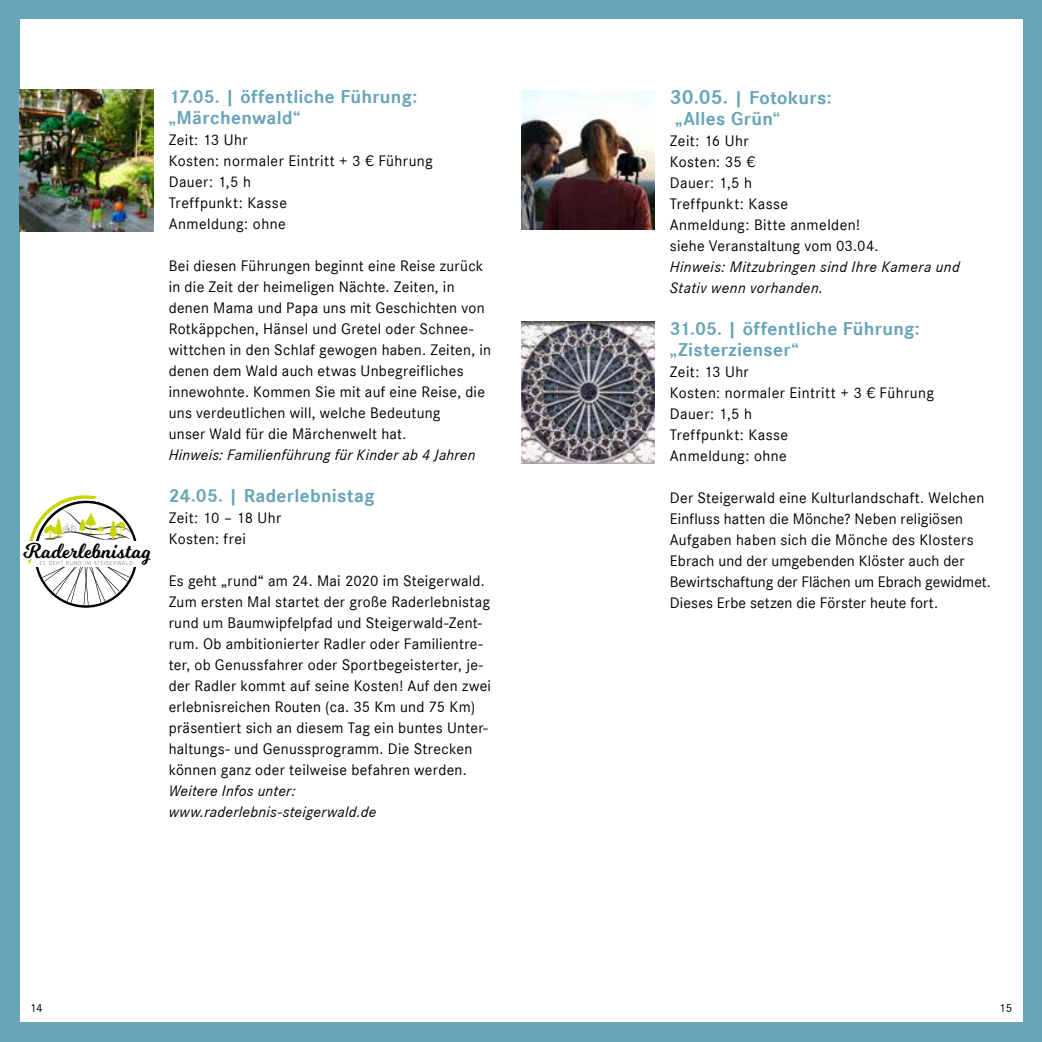
<style>
.page{position:relative;width:1042px;height:1042px;background:#fff}
.page>*{position:absolute;margin:0;border:0;box-sizing:border-box;transform-origin:0 0}
.t1{font:21px "Milkshake";letter-spacing:.015em;color:#000}
.t2{font:700 19.25px/21px "Corporate S";letter-spacing:.02em;color:#68a5b8}
.t3{font:15.75px/21px "Corporate S";letter-spacing:.02em;color:#000}
.t4{font:italic 15.75px/21px "Corporate S";letter-spacing:.02em;color:#000}
.t5{font:12.25px "Corporate S";color:#000}
.t6{font:5.42px "B Preplay";letter-spacing:.165em;color:#878787;scale:.9 1}
.s1{font-size:21px}
</style>
<div class="page">
<div style="left:0;top:0;width:1042px;height:1042px;background:linear-gradient(to right,#67a5b8,#69a6b9)"></div>
<div style="left:20px;top:20px;width:1002px;height:1002px;background:#fff"></div>
<img style="left:521px;top:91px;width:134px;height:139px">
<svg style="left:28px;top:495px;width:109px;height:110px"></svg>
<img style="left:521px;top:322px;width:134px;height:141px">
<img style="left:20px;top:90px;width:134px;height:141px">
<h1 class="t1" style="left:24px;top:536px;width:127px">Raderlebnistag</h1>
<p class="t6" style="left:40px;top:560px;width:105px">ES GEHT RUND IM STEIGERWALD</p>
<p class="t2" style="left:169px;top:87px;width:250px">17.05. | öffentliche Führung: „Märchenwald“</p>
<p class="t3" style="left:169px;top:130px;width:266px">Zeit: 13 Uhr<br>Kosten: normaler Eintritt + 3 € Führung<br>Dauer: 1,5 h<br>Treffpunkt: Kasse<br>Anmeldung: ohne</p>
<p class="t3" style="left:169px;top:256px;width:324px">Bei diesen Führungen beginnt eine Reise zurück in die Zeit der heimeligen Nächte. Zeiten, in denen Mama und Papa uns mit Geschichten von Rotkäppchen, Hänsel und Gretel oder Schnee&shy;wittchen in den Schlaf gewogen haben. Zeiten, in denen dem Wald auch etwas Unbegreifliches innewohnte. Kommen Sie mit auf eine Reise, die uns verdeutlichen will, welche Bedeutung<br>unser Wald für die Märchenwelt hat.</p>
<p class="t4" style="left:169px;top:445px;width:308px">Hinweis: Familienführung für Kinder ab 4 Jahren</p>
<p class="t2" style="left:169px;top:486px;width:207px">24.05. | Raderlebnistag</p>
<p class="t3" style="left:169px;top:508px;width:114px">Zeit: 10 – 18 Uhr<br>Kosten: frei</p>
<p class="t3" style="left:169px;top:571px;width:324px">Es geht „rund“ am 24. Mai 2020 im Steigerwald.<br>Zum ersten Mal startet der große Raderlebnistag rund um Baumwipfelpfad und Steigerwald-Zent&shy;rum. Ob ambitionierter Radler oder Familientre&shy;ter, ob Genussfahrer oder Sportbegeisterter, je&shy;der Radler kommt auf seine Kosten! Auf den zwei erlebnisreichen Routen (ca. 35 Km und 75 Km) präsentiert sich an diesem Tag ein buntes Unter&shy;haltungs- und Genussprogramm. Die Strecken können ganz oder teilweise befahren werden.</p>
<p class="t4" style="left:169px;top:781px;width:209px">Weitere Infos unter: www.raderlebnis-steigerwald.de</p>
<p class="t2" style="left:670px;top:88px;width:163px"><span class="s1">30.05.</span> | Fotokurs: „Alles Grün“</p>
<p class="t3" style="left:670px;top:131px;width:210px">Zeit: 16 Uhr<br>Kosten: 35 €<br>Dauer: 1,5 h<br>Treffpunkt: Kasse<br>Anmeldung: Bitte anmelden! siehe Veranstaltung vom 03.04.</p>
<p class="t4" style="left:670px;top:257px;width:291px">Hinweis: Mitzubringen sind Ihre Kamera und<br>Stativ wenn vorhanden.</p>
<p class="t2" style="left:670px;top:319px;width:251px">31.05. | öffentliche Führung: „Zisterzienser“</p>
<p class="t3" style="left:670px;top:362px;width:266px">Zeit: 13 Uhr<br>Kosten: normaler Eintritt + 3 € Führung<br>Dauer: 1,5 h<br>Treffpunkt: Kasse<br>Anmeldung: ohne</p>
<p class="t3" style="left:670px;top:488px;width:322px">Der Steigerwald eine Kulturlandschaft. Welchen Einfluss hatten die Mönche? Neben religiösen Aufgaben haben sich die Mönche des Klosters Ebrach und der umgebenden Klöster auch der Bewirtschaftung der Flächen um Ebrach gewidmet.<br>Dieses Erbe setzen die Förster heute fort.</p>
<p class="t5" style="left:30px;top:1001px;width:14px">14</p>
<p class="t5" style="left:999px;top:1001px;width:14px">15</p>
</div>
